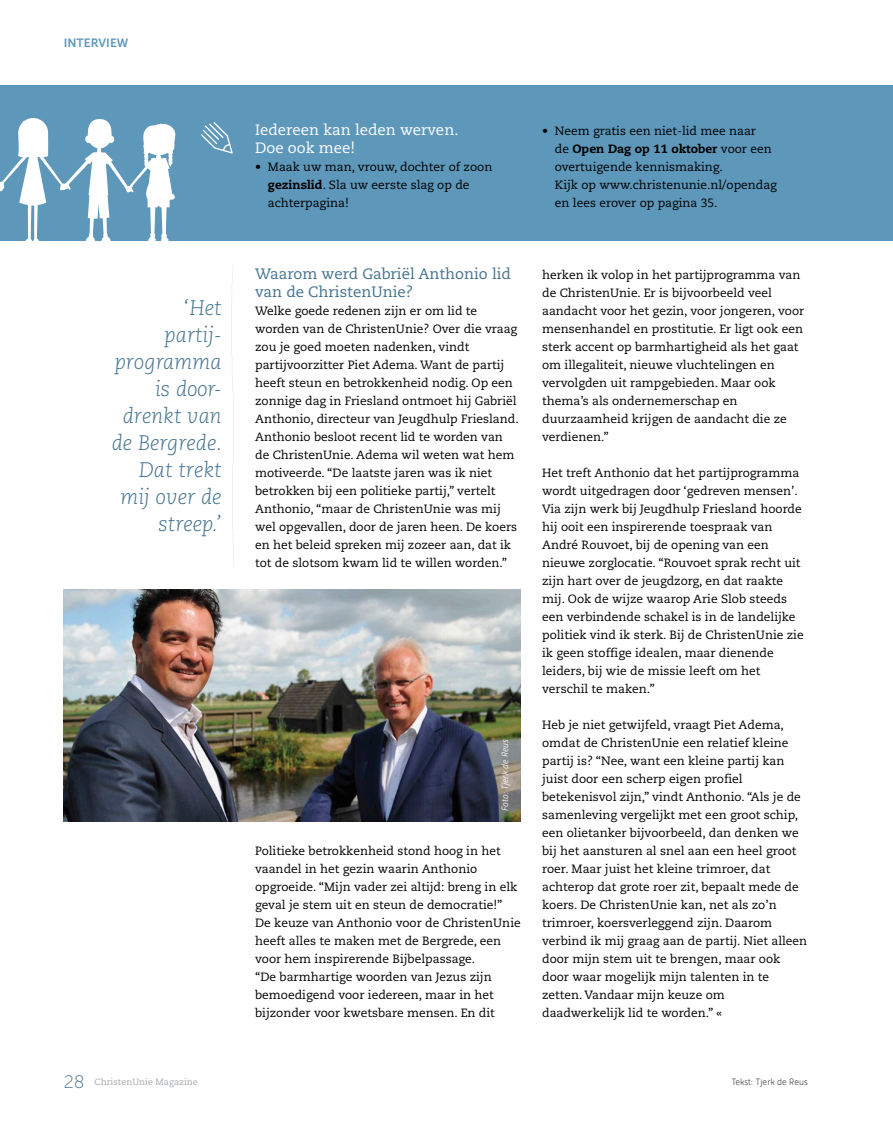
<style>
.page{position:relative;width:893px;height:1127px;background:#fff}
.page>*{position:absolute;margin:0;border:0;box-sizing:border-box;transform-origin:0 0}
.t1{font:italic 300 21px/27px "Caecilia LT Std";color:#43718c;text-align:right}
.t2{font:15px/18px "Caecilia LT Std";color:#43718c}
.t3{font:15px/18px "Caecilia LT Std";color:#fff}
.t4{font:12px/18px "Caecilia LT Std";color:#000}
.t5{font:12px "Museo Sans 700";color:#5d97ba}
.t6{font:9px "Caecilia LT Std";color:#a7a9ac}
.t7{font:100 9px "Alwyn New Rounded";color:#000}
.t8{font:italic 300 9px "Alwyn New Rounded";color:#fff}
.s1{font-family:"Museo Sans 100";font-size:18px;color:#43718c}
.s2{font-weight:800}
</style>
<div class="page">
<svg style="left:232px;top:272px;width:2px;height:295px"></svg>
<img style="left:64px;top:590px;width:457px;height:232px">
<div style="left:0;top:85px;width:893px;height:155px;background:#5d97ba"></div>
<svg style="left:201px;top:122px;width:32px;height:32px"></svg>
<svg style="left:0;top:118px;width:178px;height:123px"></svg>
<p class="t5" style="left:64px;top:36px;width:66px">INTERVIEW</p>
<h1 class="t1" style="left:112px;top:294px;width:112px">‘Het<br>partij&shy;programma is door&shy;drenkt van de Bergrede.<br>Dat trekt mij over de streep.’</h1>
<p class="t6" style="left:64px;top:1077px;width:136px"><span class="s1">28</span> ChristenUnie Magazine</p>
<p class="t3" style="left:255px;top:121px;width:205px">Iedereen kan leden werven.<br>Doe ook mee!</p>
<p class="t4" style="left:268px;top:158px;width:226px;text-indent:-13px">• Maak uw man, vrouw, dochter of zoon <span class="s2">gezinslid</span>. Sla uw eerste slag op de achterpagina!</p>
<p class="t4" style="left:555px;top:122px;width:223px;text-indent:-13px">• Neem gratis een niet-lid mee naar<br>de <span class="s2">Open Dag op 11 oktober</span> voor een overtuigende kennismaking.<br>Kijk op www.christenunie.nl/opendag en lees erover op pagina 35.</p>
<p class="t2" style="left:255px;top:265px;width:257px">Waarom werd Gabriël Anthonio lid van de ChristenUnie?</p>
<p class="t4" style="left:255px;top:302px;width:265px">Welke goede redenen zijn er om lid te worden van de ChristenUnie? Over die vraag zou je goed moeten nadenken, vindt partijvoorzitter Piet Adema. Want de partij heeft steun en betrokkenheid nodig. Op een zonnige dag in Friesland ontmoet hij Gabriël Anthonio, directeur van Jeugdhulp Friesland.<br>Anthonio besloot recent lid te worden van de ChristenUnie. Adema wil weten wat hem motiveerde. “De laatste jaren was ik niet betrokken bij een politieke partij,” vertelt Anthonio, “maar de ChristenUnie was mij wel opgevallen, door de jaren heen. De koers en het beleid spreken mij zozeer aan, dat ik tot de slotsom kwam lid te willen worden.”</p>
<p class="t8" style="left:500px;top:811px;width:74px;rotate:-90deg">Foto: Tjerk de Reus</p>
<p class="t4" style="left:255px;top:842px;width:267px">Politieke betrokkenheid stond hoog in het vaandel in het gezin waarin Anthonio opgroeide. “Mijn vader zei altijd: breng in elk geval je stem uit en steun de democratie!” De keuze van Anthonio voor de ChristenUnie heeft alles te maken met de Bergrede, een voor hem inspirerende Bijbelpassage.<br>“De barmhartige woorden van Jezus zijn bemoedigend voor iedereen, maar in het bijzonder voor kwetsbare mensen. En dit</p>
<p class="t4" style="left:542px;top:266px;width:264px">herken ik volop in het partijprogramma van de ChristenUnie. Er is bijvoorbeeld veel aandacht voor het gezin, voor jongeren, voor mensenhandel en prostitutie. Er ligt ook een sterk accent op barmhartigheid als het gaat om illegaliteit, nieuwe vluchtelingen en vervolgden uit rampgebieden. Maar ook thema’s als ondernemerschap en duurzaamheid krijgen de aandacht die ze verdienen.”</p>
<p class="t4" style="left:542px;top:464px;width:263px">Het treft Anthonio dat het partijprogramma wordt uitgedragen door ‘gedreven mensen’.<br>Via zijn werk bij Jeugdhulp Friesland hoorde hij ooit een inspirerende toespraak van André Rouvoet, bij de opening van een nieuwe zorglocatie. “Rouvoet sprak recht uit zijn hart over de jeugdzorg, en dat raakte mij. Ook de wijze waarop Arie Slob steeds een verbindende schakel is in de landelijke politiek vind ik sterk. Bij de ChristenUnie zie ik geen stoffige idealen, maar dienende leiders, bij wie de missie leeft om het verschil te maken.”</p>
<p class="t4" style="left:542px;top:716px;width:267px">Heb je niet getwijfeld, vraagt Piet Adema, omdat de ChristenUnie een relatief kleine partij is? “Nee, want een kleine partij kan juist door een scherp eigen profiel betekenisvol zijn,” vindt Anthonio. “Als je de samenleving vergelijkt met een groot schip, een olietanker bijvoorbeeld, dan denken we bij het aansturen al snel aan een heel groot roer. Maar juist het kleine trimroer, dat achterop dat grote roer zit, bepaalt mede de koers. De ChristenUnie kan, net als zo’n trimroer, koersverleggend zijn. Daarom verbind ik mij graag aan de partij. Niet alleen door mijn stem uit te brengen, maar ook door waar mogelijk mijn talenten in te zetten. Vandaar mijn keuze om daadwerkelijk lid te worden.” «</p>
<p class="t7" style="left:732px;top:1077px;width:78px">Tekst: Tjerk de Reus</p>
</div>
